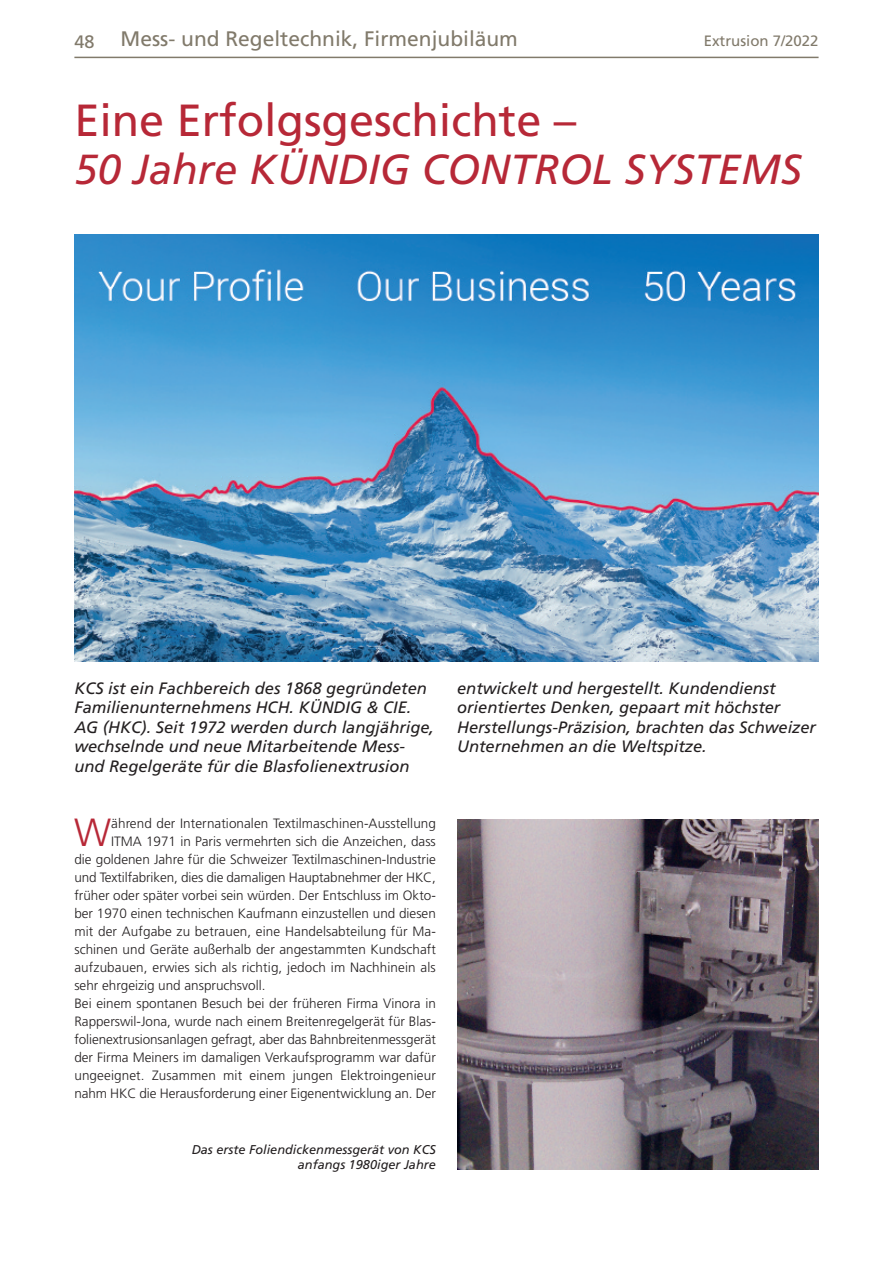
<style>
.page{position:relative;width:893px;height:1263px;background:#fff}
.page>*{position:absolute;margin:0;border:0;box-sizing:border-box;transform-origin:0 0}
.t1{font:45px "Frutiger";color:#b72837}
.t2{font:italic 42px "Frutiger";color:#b72837}
.t3{font:300 39.3px "Frutiger";color:#b72837}
.t4{font:21px "Frutiger";color:#817a6b}
.t5{font:italic 16.5px/19.5px "Frutiger";color:#231f20}
.t6{font:15px "Frutiger";color:#817a6b}
.t7{font:300 13.5px "Frutiger";color:#231f20}
.t8{font:italic 12.75px/15px "Frutiger";color:#231f20;text-align:right}
.s1{font-size:18px}
</style>
<div class="page">
<img style="left:74px;top:235px;width:745px;height:427px">
<hr style="left:74px;top:57px;width:745px;height:1px;background:#817a6b">
<img style="left:457px;top:820px;width:362px;height:349px">
<h3 class="t4" style="left:74px;top:30px;width:445px"><span class="s1">48</span> Mess- und Regeltechnik, Firmenjubiläum</h3>
<p class="t6" style="left:704px;top:35px;width:116px">Extrusion 7/2022</p>
<h1 class="t1" style="left:74px;top:102px;width:503px">Eine Erfolgsgeschichte –</h1>
<h2 class="t2" style="left:74px;top:152px;width:729px">50 Jahre KÜNDIG CONTROL SYSTEMS</h2>
<p class="t5" style="left:74px;top:680px;width:361px">KCS ist ein Fachbereich des 1868 gegründeten Familienunternehmens HCH. KÜNDIG &amp; CIE.<br>AG (HKC). Seit 1972 werden durch langjährige, wechselnde und neue Mitarbeitende Mess&shy;und Regelgeräte für die Blasfolienextrusion</p>
<h3 class="t3" style="left:74px;top:817px;width:39px">W</h3>
<p class="t7" style="left:111px;top:818px;width:326px">ährend der Internationalen Textilmaschinen-Ausstellung</p>
<p class="t7" style="left:111px;top:836px;width:326px">ITMA 1971 in Paris vermehrten sich die Anzeichen, dass</p>
<p class="t7" style="left:74px;top:854px;width:363px">die goldenen Jahre für die Schweizer Textilmaschinen-Industrie</p>
<p class="t7" style="left:74px;top:872px;width:363px">und Textilfabriken, dies die damaligen Hauptabnehmer der HKC,</p>
<p class="t7" style="left:74px;top:890px;width:363px">früher oder später vorbei sein würden. Der Entschluss im Okto-</p>
<p class="t7" style="left:74px;top:908px;width:363px">ber 1970 einen technischen Kaufmann einzustellen und diesen</p>
<p class="t7" style="left:74px;top:926px;width:363px">mit der Aufgabe zu betrauen, eine Handelsabteilung für Ma-</p>
<p class="t7" style="left:74px;top:944px;width:363px">schinen und Geräte außerhalb der angestammten Kundschaft</p>
<p class="t7" style="left:74px;top:962px;width:363px">aufzubauen, erwies sich als richtig, jedoch im Nachhinein als</p>
<p class="t7" style="left:74px;top:980px;width:193px">sehr ehrgeizig und anspruchsvoll.</p>
<p class="t7" style="left:74px;top:998px;width:363px">Bei einem spontanen Besuch bei der früheren Firma Vinora in</p>
<p class="t7" style="left:74px;top:1016px;width:363px">Rapperswil-Jona, wurde nach einem Breitenregelgerät für Blas-</p>
<p class="t7" style="left:74px;top:1034px;width:363px">folienextrusionsanlagen gefragt, aber das Bahnbreitenmessgerät</p>
<p class="t7" style="left:74px;top:1052px;width:363px">der Firma Meiners im damaligen Verkaufsprogramm war dafür</p>
<p class="t7" style="left:74px;top:1070px;width:363px">ungeeignet. Zusammen mit einem jungen Elektroingenieur</p>
<p class="t7" style="left:74px;top:1088px;width:363px">nahm HKC die Herausforderung einer Eigenentwicklung an. Der</p>
<p class="t8" style="left:192px;top:1143px;width:246px">Das erste Foliendickenmessgerät von KCS anfangs 1980iger Jahre</p>
<p class="t5" style="left:457px;top:680px;width:360px">entwickelt und hergestellt. Kundendienst orientiertes Denken, gepaart mit höchster Herstellungs-Präzision, brachten das Schweizer Unternehmen an die Weltspitze.</p>
</div>
